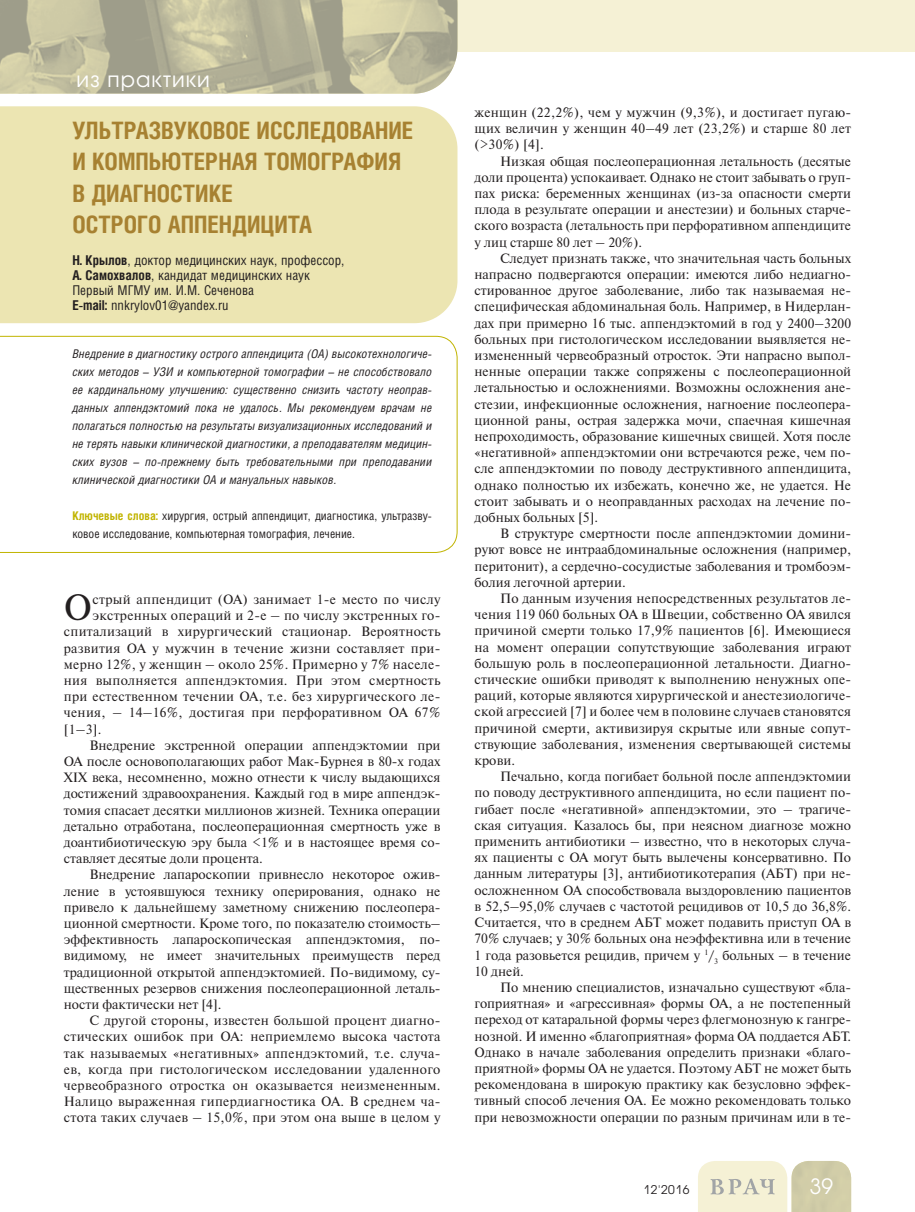
<style>
.page{position:relative;width:915px;height:1212px;background:#fff}
.page>*{position:absolute;margin:0;border:0;box-sizing:border-box;transform-origin:0 0}
.t1{font:36.6px "Newton C";color:#231f20}
.t2{font:700 24px/31.5px "Helios Cond";color:#a78131}
.t3{font:21px "Avant Garde Gothic C";letter-spacing:.05em;color:#fff}
.t4{font:13.5px/16.2px "Newton C";color:#231f20;text-align:justify}
.t5{font:13.5px "Newton C";letter-spacing:.02em;color:#231f20}
.t6{font:13.5px/15px "Helios Cond";color:#231f20}
.t7{font:italic 12px/18px "Helios Cond";letter-spacing:.01em;color:#231f20;text-align:justify}
.t8{font:12px/18px "Helios Cond";color:#231f20}
.t9{font:12px "Avant Garde Gothic C";letter-spacing:.05em;color:#231f20}
.s1{font-weight:700}
.s2{font-weight:700;color:#c1b400}
</style>
<div class="page">
<div style="left:0;top:0;width:914px;height:51px;background:#f5f1d5"></div>
<svg style="left:698px;top:1161px;width:152px;height:51px"></svg>
<svg style="left:0;top:0;width:414px;height:94px"></svg>
<img style="left:414px;top:0;width:43px;height:94px">
<div style="left:0;top:106px;width:457px;height:217px;background:#ece5b2"></div>
<svg style="left:0;top:336px;width:457px;height:217px"></svg>
<h3 class="t3" style="left:77px;top:70px;width:135px">из практики</h3>
<h2 class="t2" style="left:72px;top:117px;width:342px">УЛЬТРАЗВУКОВОЕ ИССЛЕДОВАНИЕ<br>И КОМПЬЮТЕРНАЯ ТОМОГРАФИЯ<br>В ДИАГНОСТИКЕ<br>ОСТРОГО АППЕНДИЦИТА</h2>
<p class="t6" style="left:72px;top:254px;width:273px"><span class="s1">Н. Крылов</span>, доктор медицинских наук, профессор, <span class="s1">А. Самохвалов</span>, кандидат медицинских наук Первый МГМУ им. И.М. Сеченова<br><span class="s1">E-mail:</span> nnkrylov01@yandex.ru</p>
<p class="t7" style="left:72px;top:346px;width:361px">Внедрение в диагностику острого аппендицита (ОА) высокотехнологиче&shy;ских методов – УЗИ и компьютерной томографии – не способствовало ее кардинальному улучшению: существенно снизить частоту неоправ&shy;данных аппендэктомий пока не удалось. Мы рекомендуем врачам не полагаться полностью на результаты визуализационных исследований и не терять навыки клинической диагностики, а преподавателям медицин&shy;ских вузов – по-прежнему быть требовательными при преподавании клинической диагностики ОА и мануальных навыков.</p>
<p class="t8" style="left:72px;top:508px;width:361px"><span class="s2">Ключевые слова:</span> хирургия, острый аппендицит, диагностика, ультразву&shy;ковое исследование, компьютерная томография, лечение.</p>
<h1 class="t1" style="left:64px;top:594px;width:29px">О</h1>
<p class="t5" style="left:93px;top:594px;width:349px">стрый аппендицит (ОА) занимает 1-е место по числу</p>
<p class="t5" style="left:93px;top:610px;width:349px">экстренных операций и 2-е – по числу экстренных го-</p>
<p class="t5" style="left:64px;top:627px;width:378px">спитализаций в хирургический стационар. Вероятность</p>
<p class="t5" style="left:64px;top:643px;width:378px">развития ОА у мужчин в течение жизни составляет при-</p>
<p class="t5" style="left:64px;top:659px;width:378px">мерно 12%, у женщин – около 25%. Примерно у 7% населе-</p>
<p class="t5" style="left:64px;top:675px;width:378px">ния выполняется аппендэктомия. При этом смертность</p>
<p class="t5" style="left:64px;top:691px;width:378px">при естественном течении ОА, т.е. без хирургического ле-</p>
<p class="t5" style="left:64px;top:708px;width:378px">чения, – 14–16%, достигая при перфоративном ОА 67%</p>
<p class="t4" style="left:64px;top:722px;width:39px">[1–3].</p>
<p class="t4" style="left:89px;top:738px;width:352px">Внедрение экстренной операции аппендэктомии при</p>
<p class="t4" style="left:64px;top:754px;width:378px">ОА после основополагающих работ Мак-Бурнея в 80-х годах</p>
<p class="t4" style="left:64px;top:771px;width:378px">XIX века, несомненно, можно отнести к числу выдающихся</p>
<p class="t4" style="left:64px;top:787px;width:378px">достижений здравоохранения. Каждый год в мире аппендэк-</p>
<p class="t4" style="left:64px;top:803px;width:378px">томия спасает десятки миллионов жизней. Техника операции</p>
<p class="t4" style="left:64px;top:819px;width:378px">детально отработана, послеоперационная смертность уже в</p>
<p class="t4" style="left:64px;top:835px;width:378px">доантибиотическую эру была &lt;1% и в настоящее время со-</p>
<p class="t4" style="left:64px;top:852px;width:200px">ставляет десятые доли процента.</p>
<p class="t4" style="left:89px;top:868px;width:352px">Внедрение лапароскопии привнесло некоторое ожив-</p>
<p class="t4" style="left:64px;top:884px;width:378px">ление в устоявшуюся технику оперирования, однако не</p>
<p class="t4" style="left:64px;top:900px;width:378px">привело к дальнейшему заметному снижению послеопера-</p>
<p class="t4" style="left:64px;top:916px;width:378px">ционной смертности. Кроме того, по показателю стоимость–</p>
<p class="t4" style="left:64px;top:933px;width:378px">эффективность лапароскопическая аппендэктомия, по-</p>
<p class="t4" style="left:64px;top:949px;width:378px">видимому, не имеет значительных преимуществ перед</p>
<p class="t4" style="left:64px;top:965px;width:378px">традиционной открытой аппендэктомией. По-видимому, су-</p>
<p class="t4" style="left:64px;top:981px;width:378px">щественных резервов снижения послеоперационной леталь-</p>
<p class="t4" style="left:64px;top:997px;width:159px">ности фактически нет [4].</p>
<p class="t5" style="left:89px;top:1015px;width:352px">С другой стороны, известен большой процент диагно-</p>
<p class="t5" style="left:64px;top:1032px;width:378px">стических ошибок при ОА: неприемлемо высока частота</p>
<p class="t5" style="left:64px;top:1048px;width:378px">так называемых «негативных» аппендэктомий, т.е. случа-</p>
<p class="t5" style="left:64px;top:1064px;width:378px">ев, когда при гистологическом исследовании удаленного</p>
<p class="t5" style="left:64px;top:1080px;width:378px">червеобразного отростка он оказывается неизмененным.</p>
<p class="t5" style="left:64px;top:1096px;width:378px">Налицо выраженная гипердиагностика ОА. В среднем ча-</p>
<p class="t5" style="left:64px;top:1113px;width:378px">стота таких случаев – 15,0%, при этом она выше в целом у</p>
<p class="t4" style="left:474px;top:106px;width:378px">женщин (22,2%), чем у мужчин (9,3%), и достигает пугаю&shy;щих величин у женщин 40–49 лет (23,2%) и старше 80 лет (&gt;30%) [4].</p>
<p class="t4" style="left:474px;top:154px;width:378px;text-indent:26px">Низкая общая послеоперационная летальность (десятые доли процента) успокаивает. Однако не стоит забывать о груп&shy;пах риска: беременных женщинах (из-за опасности смерти плода в результате операции и анестезии) и больных старче&shy;ского возраста (летальность при перфоративном аппендиците у лиц старше 80 лет – 20%).</p>
<p class="t4" style="left:474px;top:251px;width:378px;text-indent:26px">Следует признать также, что значительная часть больных напрасно подвергаются операции: имеются либо недиагно&shy;стированное другое заболевание, либо так называемая не&shy;специфическая абдоминальная боль. Например, в Нидерлан&shy;дах при примерно 16 тыс. аппендэктомий в год у 2400–3200 больных при гистологическом исследовании выявляется не&shy;измененный червеобразный отросток. Эти напрасно выпол&shy;ненные операции также сопряжены с послеоперационной летальностью и осложнениями. Возможны осложнения ане&shy;стезии, инфекционные осложнения, нагноение послеопера&shy;ционной раны, острая задержка мочи, спаечная кишечная непроходимость, образование кишечных свищей. Хотя после «негативной» аппендэктомии они встречаются реже, чем по&shy;сле аппендэктомии по поводу деструктивного аппендицита, однако полностью их избежать, конечно же, не удается. Не стоит забывать и о неоправданных расходах на лечение по&shy;добных больных [5].</p>
<p class="t4" style="left:474px;top:527px;width:378px;text-indent:26px">В структуре смертности после аппендэктомии домини&shy;руют вовсе не интраабдоминальные осложнения (например, перитонит), а сердечно-сосудистые заболевания и тромбоэм&shy;болия легочной артерии.</p>
<p class="t4" style="left:474px;top:592px;width:378px;text-indent:26px">По данным изучения непосредственных результатов ле&shy;чения 119 060 больных ОА в Швеции, собственно ОА явился причиной смерти только 17,9% пациентов [6]. Имеющиеся на момент операции сопутствующие заболевания играют большую роль в послеоперационной летальности. Диагно&shy;стические ошибки приводят к выполнению ненужных опе&shy;раций, которые являются хирургической и анестезиологиче&shy;ской агрессией [7] и более чем в половине случаев становятся причиной смерти, активизируя скрытые или явные сопут&shy;ствующие заболевания, изменения свертывающей системы крови.</p>
<p class="t4" style="left:474px;top:770px;width:378px;text-indent:26px">Печально, когда погибает больной после аппендэктомии по поводу деструктивного аппендицита, но если пациент по&shy;гибает после «негативной» аппендэктомии, это – трагиче&shy;ская ситуация. Казалось бы, при неясном диагнозе можно применить антибиотики – известно, что в некоторых случа&shy;ях пациенты с ОА могут быть вылечены консервативно. По данным литературы [3], антибиотикотерапия (АБТ) при не&shy;осложненном ОА способствовала выздоровлению пациентов в 52,5–95,0% случаев с частотой рецидивов от 10,5 до 36,8%.<br>Считается, что в среднем АБТ может подавить приступ ОА в 70% случаев; у 30% больных она неэффективна или в течение 1 года разовьется рецидив, причем у <sup>1</sup>/<sub>3</sub> больных – в течение 10 дней.</p>
<p class="t4" style="left:474px;top:980px;width:378px;text-indent:26px">По мнению специалистов, изначально существуют «бла&shy;гоприятная» и «агрессивная» формы ОА, а не постепенный переход от катаральной формы через флегмонозную к гангре&shy;нозной. И именно «благоприятная» форма ОА поддается АБТ.<br>Однако в начале заболевания определить признаки «благо&shy;приятной» формы ОА не удается. Поэтому АБТ не может быть рекомендована в широкую практику как безусловно эффек&shy;тивный способ лечения ОА. Ее можно рекомендовать только при невозможности операции по разным причинам или в те-</p>
<p class="t9" style="left:643px;top:1184px;width:47px">12'2016</p>
<h3 class="t3" style="left:809px;top:1177px;width:25px">39</h3>
</div>
